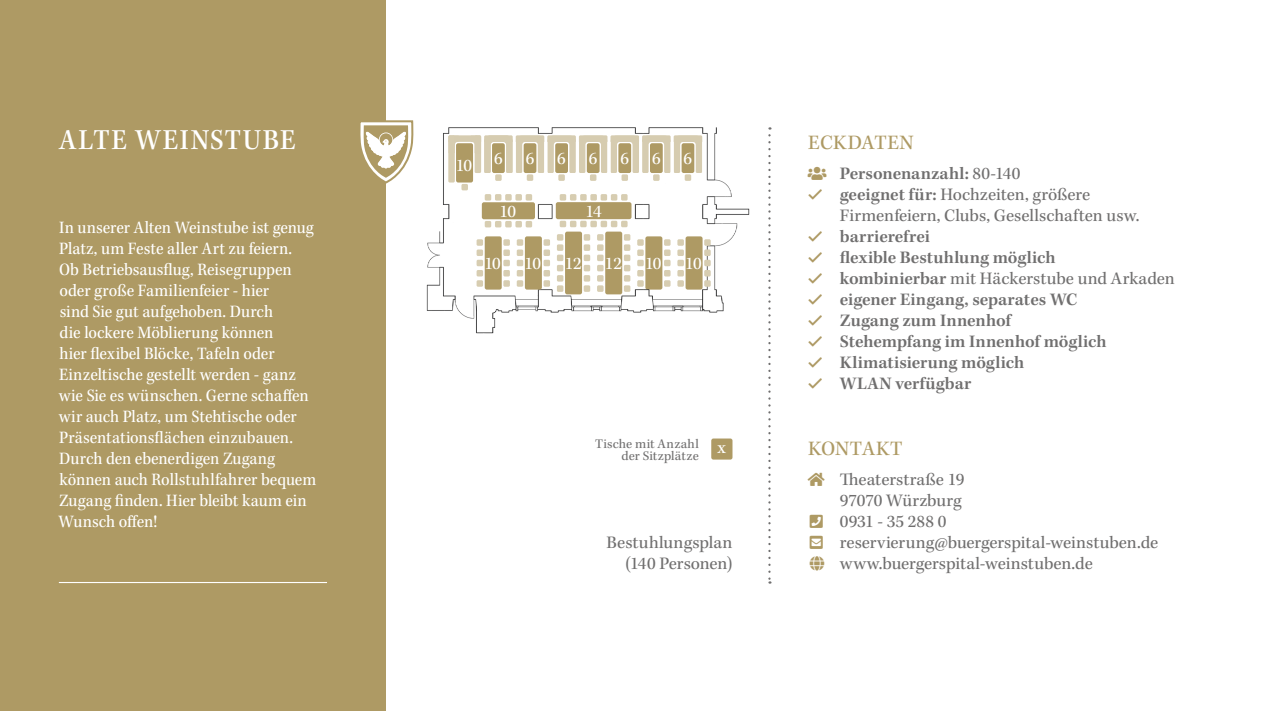
<style>
.page{position:relative;width:1263px;height:711px;background:#fff}
.page>*{position:absolute;margin:0;border:0;box-sizing:border-box;transform-origin:0 0}
.t1{font:30px "Kepler Std Medium Scn";letter-spacing:.05em;color:#fff}
.t2{font:21px "Kepler Std";letter-spacing:.015em;color:#ae9a64}
.t3{font:18px/21px "Kepler Std Scn";letter-spacing:-.005em;color:#fff}
.t4{font:18px/21px "Kepler Std";color:#706f6f}
.t5{font:600 18px/21px "Kepler Std";color:#706f6f}
.t6{font:18px "Kepler Std";letter-spacing:-.04em;color:#fff}
.t7{font:13.5px/11.6px "Kepler Std";letter-spacing:.01em;color:#706f6f}
.s1{font-weight:600}
.s2{font-weight:400}
</style>
<div class="page">
<div style="left:0;top:0;width:386px;height:710px;background:#ae9a64"></div>
<svg style="left:768px;top:356px;width:3px;height:227px"></svg>
<svg style="left:360px;top:120px;width:37px;height:64px"></svg>
<hr style="left:59px;top:581px;width:268px;height:1px;background:#fff">
<div style="left:711px;top:438px;width:21px;height:21px;background:#ae9a64;border-radius:2px"></div>
<img style="left:397px;top:120px;width:375px;height:236px">
<div style="left:637px;top:259px;width:7px;height:7px;background:#d7cdb1"></div>
<div style="left:637px;top:270px;width:7px;height:6px;background:#d7cdb1"></div>
<div style="left:637px;top:249px;width:7px;height:7px;background:#d7cdb1"></div>
<div style="left:637px;top:280px;width:7px;height:6px;background:#d7cdb1"></div>
<div style="left:637px;top:239px;width:7px;height:6px;background:#d7cdb1"></div>
<div style="left:664px;top:259px;width:6px;height:7px;background:#d7cdb1"></div>
<div style="left:664px;top:249px;width:6px;height:7px;background:#d7cdb1"></div>
<svg style="left:664px;top:270px;width:6px;height:16px"></svg>
<svg style="left:664px;top:239px;width:6px;height:6px"></svg>
<svg style="left:601px;top:194px;width:16px;height:6px"></svg>
<div style="left:590px;top:194px;width:7px;height:6px;background:#d7cdb1"></div>
<div style="left:621px;top:194px;width:7px;height:6px;background:#d7cdb1"></div>
<div style="left:580px;top:194px;width:7px;height:6px;background:#d7cdb1"></div>
<svg style="left:560px;top:194px;width:16px;height:6px"></svg>
<div style="left:601px;top:220px;width:6px;height:7px;background:#d7cdb1"></div>
<div style="left:611px;top:220px;width:6px;height:7px;background:#d7cdb1"></div>
<div style="left:590px;top:220px;width:7px;height:7px;background:#d7cdb1"></div>
<div style="left:621px;top:220px;width:7px;height:7px;background:#d7cdb1"></div>
<div style="left:580px;top:220px;width:7px;height:7px;background:#d7cdb1"></div>
<div style="left:570px;top:220px;width:6px;height:7px;background:#d7cdb1"></div>
<div style="left:560px;top:220px;width:6px;height:7px;background:#d7cdb1"></div>
<div style="left:482px;top:202px;width:53px;height:17px;background:#ae9a64;border-radius:2px"></div>
<div style="left:505px;top:221px;width:7px;height:6px;background:#d7cdb1"></div>
<div style="left:515px;top:221px;width:7px;height:6px;background:#d7cdb1"></div>
<svg style="left:526px;top:221px;width:6px;height:6px"></svg>
<svg style="left:485px;top:221px;width:16px;height:6px"></svg>
<div style="left:505px;top:194px;width:7px;height:6px;background:#d7cdb1"></div>
<div style="left:515px;top:194px;width:7px;height:6px;background:#d7cdb1"></div>
<svg style="left:526px;top:194px;width:6px;height:6px"></svg>
<svg style="left:485px;top:194px;width:16px;height:6px"></svg>
<div style="left:527px;top:174px;width:6px;height:7px;background:#d7cdb1"></div>
<div style="left:558px;top:174px;width:7px;height:7px;background:#d7cdb1"></div>
<div style="left:590px;top:174px;width:6px;height:7px;background:#d7cdb1"></div>
<div style="left:621px;top:174px;width:7px;height:7px;background:#d7cdb1"></div>
<div style="left:653px;top:174px;width:7px;height:7px;background:#d7cdb1"></div>
<div style="left:685px;top:174px;width:6px;height:7px;background:#d7cdb1"></div>
<div style="left:495px;top:174px;width:7px;height:7px;background:#d7cdb1"></div>
<svg style="left:455px;top:135px;width:247px;height:38px"></svg>
<div style="left:448px;top:135px;width:7px;height:47px;background:#d7cdb1"></div>
<div style="left:461px;top:184px;width:7px;height:6px;background:#d7cdb1"></div>
<div style="left:557px;top:254px;width:6px;height:7px;background:#d7cdb1"></div>
<div style="left:557px;top:244px;width:6px;height:7px;background:#d7cdb1"></div>
<svg style="left:557px;top:234px;width:6px;height:6px"></svg>
<svg style="left:557px;top:265px;width:6px;height:26px"></svg>
<div style="left:584px;top:254px;width:6px;height:7px;background:#d7cdb1"></div>
<div style="left:584px;top:244px;width:6px;height:7px;background:#d7cdb1"></div>
<svg style="left:584px;top:234px;width:6px;height:6px"></svg>
<svg style="left:584px;top:265px;width:6px;height:26px"></svg>
<div style="left:605px;top:231px;width:17px;height:63px;background:#ae9a64;border-radius:2px"></div>
<div style="left:597px;top:254px;width:7px;height:7px;background:#d7cdb1"></div>
<div style="left:597px;top:265px;width:7px;height:6px;background:#d7cdb1"></div>
<div style="left:597px;top:244px;width:7px;height:7px;background:#d7cdb1"></div>
<div style="left:597px;top:275px;width:7px;height:6px;background:#d7cdb1"></div>
<div style="left:597px;top:234px;width:7px;height:6px;background:#d7cdb1"></div>
<div style="left:597px;top:285px;width:7px;height:6px;background:#d7cdb1"></div>
<div style="left:624px;top:254px;width:6px;height:7px;background:#d7cdb1"></div>
<div style="left:624px;top:244px;width:6px;height:7px;background:#d7cdb1"></div>
<svg style="left:624px;top:234px;width:6px;height:6px"></svg>
<svg style="left:624px;top:265px;width:6px;height:26px"></svg>
<div style="left:685px;top:236px;width:17px;height:53px;background:#ae9a64;border-radius:2px"></div>
<div style="left:677px;top:259px;width:7px;height:7px;background:#d7cdb1"></div>
<div style="left:677px;top:270px;width:7px;height:6px;background:#d7cdb1"></div>
<div style="left:677px;top:249px;width:7px;height:7px;background:#d7cdb1"></div>
<div style="left:677px;top:280px;width:7px;height:6px;background:#d7cdb1"></div>
<div style="left:677px;top:239px;width:7px;height:6px;background:#d7cdb1"></div>
<div style="left:704px;top:259px;width:7px;height:7px;background:#d7cdb1"></div>
<div style="left:704px;top:270px;width:7px;height:6px;background:#d7cdb1"></div>
<div style="left:704px;top:249px;width:7px;height:7px;background:#d7cdb1"></div>
<div style="left:704px;top:280px;width:7px;height:6px;background:#d7cdb1"></div>
<div style="left:704px;top:239px;width:7px;height:6px;background:#d7cdb1"></div>
<div style="left:485px;top:236px;width:17px;height:53px;background:#ae9a64;border-radius:2px"></div>
<div style="left:477px;top:259px;width:6px;height:7px;background:#d7cdb1"></div>
<div style="left:477px;top:249px;width:6px;height:7px;background:#d7cdb1"></div>
<svg style="left:477px;top:270px;width:6px;height:16px"></svg>
<svg style="left:477px;top:239px;width:6px;height:6px"></svg>
<div style="left:503px;top:259px;width:7px;height:7px;background:#d7cdb1"></div>
<div style="left:503px;top:270px;width:7px;height:6px;background:#d7cdb1"></div>
<div style="left:503px;top:249px;width:7px;height:7px;background:#d7cdb1"></div>
<div style="left:503px;top:280px;width:7px;height:6px;background:#d7cdb1"></div>
<div style="left:503px;top:239px;width:7px;height:6px;background:#d7cdb1"></div>
<div style="left:525px;top:236px;width:17px;height:53px;background:#ae9a64;border-radius:2px"></div>
<div style="left:517px;top:259px;width:6px;height:7px;background:#d7cdb1"></div>
<div style="left:517px;top:249px;width:6px;height:7px;background:#d7cdb1"></div>
<svg style="left:517px;top:270px;width:6px;height:16px"></svg>
<svg style="left:517px;top:239px;width:6px;height:6px"></svg>
<div style="left:543px;top:259px;width:7px;height:7px;background:#d7cdb1"></div>
<div style="left:543px;top:270px;width:7px;height:6px;background:#d7cdb1"></div>
<div style="left:543px;top:249px;width:7px;height:7px;background:#d7cdb1"></div>
<div style="left:543px;top:280px;width:7px;height:6px;background:#d7cdb1"></div>
<div style="left:543px;top:239px;width:7px;height:6px;background:#d7cdb1"></div>
<h1 class="t1" style="left:59px;top:123px;width:238px">ALTE WEINSTUBE</h1>
<p class="t3" style="left:58px;top:217px;width:259px">In unserer Alten Weinstube ist genug<br>Platz, um Feste aller Art zu feiern.<br>Ob Betriebsausflug, Reisegruppen oder große Familienfeier - hier<br>sind Sie gut aufgehoben. Durch<br>die lockere Möblierung können<br>hier flexibel Blöcke, Tafeln oder<br>Einzeltische gestellt werden - ganz wie Sie es wünschen. Gerne schaffen wir auch Platz, um Stehtische oder<br>Präsentationsflächen einzubauen.<br>Durch den ebenerdigen Zugang können auch Rollstuhlfahrer bequem<br>Zugang finden. Hier bleibt kaum ein<br>Wunsch offen!</p>
<p class="t6" style="left:456px;top:155px;width:18px">10</p>
<p class="t6" style="left:494px;top:148px;width:10px">6</p>
<p class="t6" style="left:526px;top:148px;width:10px">6</p>
<p class="t6" style="left:557px;top:148px;width:10px">6</p>
<p class="t6" style="left:589px;top:148px;width:10px">6</p>
<p class="t6" style="left:620px;top:148px;width:10px">6</p>
<p class="t6" style="left:652px;top:148px;width:10px">6</p>
<p class="t6" style="left:684px;top:148px;width:10px">6</p>
<p class="t6" style="left:500px;top:201px;width:18px">10</p>
<p class="t6" style="left:585px;top:201px;width:18px">14</p>
<p class="t6" style="left:565px;top:253px;width:19px">12</p>
<p class="t6" style="left:645px;top:253px;width:18px">10</p>
<p class="t6" style="left:484px;top:253px;width:18px">10</p>
<p class="t6" style="left:525px;top:253px;width:18px">10</p>
<p class="t6" style="left:605px;top:253px;width:19px">12</p>
<p class="t6" style="left:685px;top:253px;width:18px">10</p>
<p class="t7" style="left:621px;top:438px;width:106px;text-indent:-26px">Tische mit Anzahl<br>der Sitzplätze <sup>x</sup></p>
<p class="t4" style="left:607px;top:532px;width:127px;text-align:right">Bestuhlungsplan (140 Personen)</p>
<p class="t2" style="left:808px;top:130px;width:107px">ECKDATEN</p>
<p class="t4" style="left:840px;top:163px;width:301px"><span class="s1">Personenanzahl:</span> 80-140<br><span class="s1">geeignet für:</span> Hochzeiten, größere<br>Firmenfeiern, Clubs, Gesellschaften usw.</p>
<p class="t5" style="left:840px;top:226px;width:336px">barrierefrei<br>flexible Bestuhlung möglich<br>kombinierbar <span class="s2">mit Häckerstube und Arkaden </span>eigener Eingang, separates WC<br>Zugang zum Innenhof<br>Stehempfang im Innenhof möglich<br>Klimatisierung möglich<br>WLAN verfügbar</p>
<p class="t2" style="left:808px;top:436px;width:96px">KONTAKT</p>
<p class="t4" style="left:840px;top:469px;width:320px">Theaterstraße 19<br>97070 Würzburg<br>0931 - 35 288 0 reservierung@buergerspital-weinstuben.de www.buergerspital-weinstuben.de</p>
</div>
